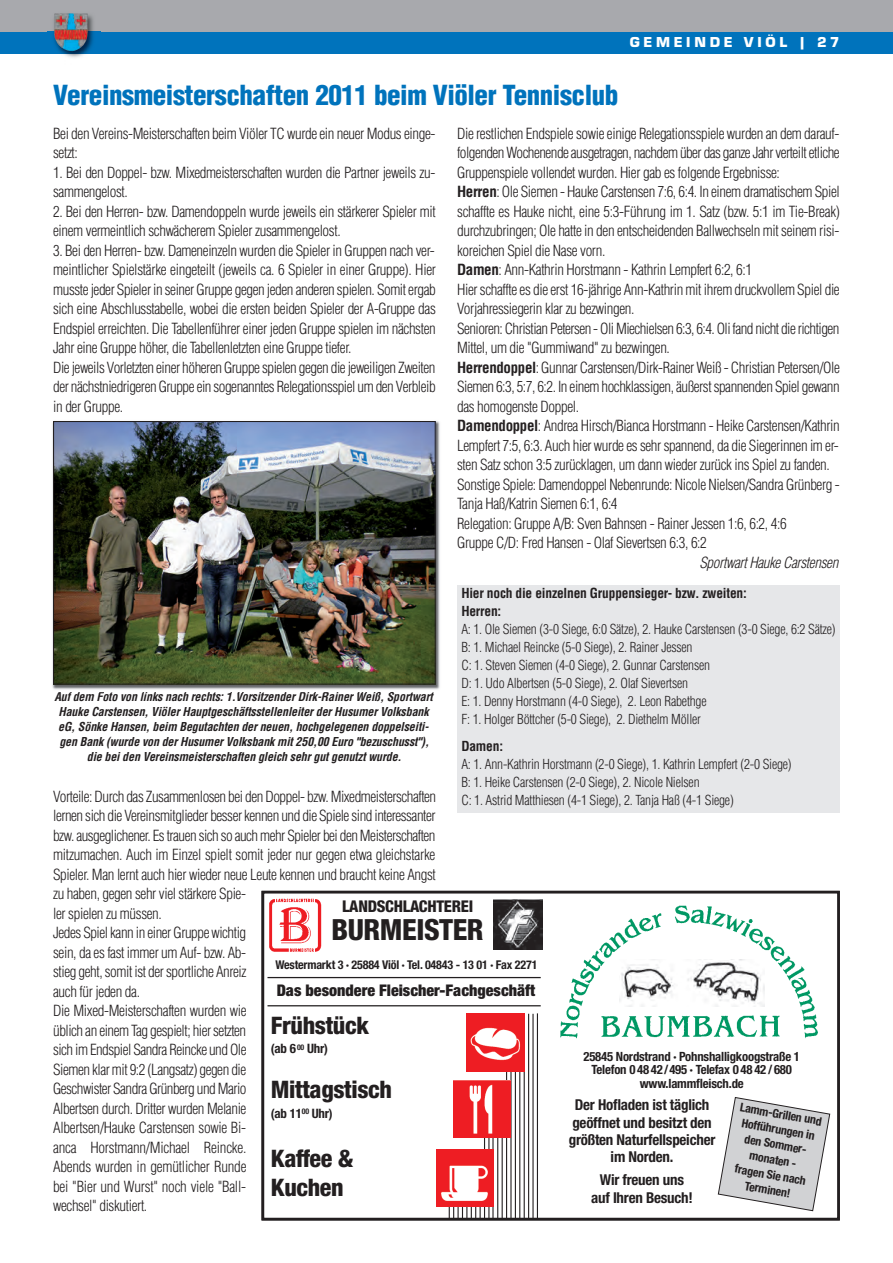
<style>
.page{position:relative;width:893px;height:1263px;background:#fff}
.page>*{position:absolute;margin:0;border:0;box-sizing:border-box;transform-origin:0 0}
.t1{font:800 condensed 29.25px "Helvetica Neue";letter-spacing:-.015em;color:#231f20}
.t2{font:900 condensed 27px "Helvetica";letter-spacing:-.015em;color:#0073bc}
.t3{font:800 condensed 24.15px/28.5px "Helvetica Neue";letter-spacing:-.015em;color:#231f20}
.t4{font:800 condensed 16.2px "Helvetica Neue";letter-spacing:-.015em;color:#231f20}
.t5{font:900 condensed 16.05px "Helvetica Neue";color:#231f20}
.t6{font:300 condensed 15px/19.5px "Helvetica";letter-spacing:-.025em;color:#231f20}
.t7{font:700 condensed 15px/17.2px "Helvetica Neue";letter-spacing:-.015em;color:#231f20;text-align:center}
.t8{font:italic 300 condensed 15px "Helvetica";letter-spacing:-.025em;color:#231f20}
.t9{font:15px "Eurostile T Blac";letter-spacing:.25em;color:#fff}
.t10{font:300 condensed 13.5px/18px "Helvetica";letter-spacing:-.015em;color:#231f20}
.t11{font:700 condensed 13.5px/18px "Helvetica";letter-spacing:-.015em;color:#231f20}
.t12{font:700 condensed 13.05px "Helvetica Neue";letter-spacing:-.015em;color:#231f20}
.t13{font:700 condensed 12.75px/13.5px "Helvetica Neue";letter-spacing:-.015em;color:#231f20;text-align:center}
.t14{font:italic 700 condensed 12px/15px "Helvetica";letter-spacing:-.01em;color:#231f20;text-align:center}
.t15{font:700 condensed 12px/15.3px "Helvetica Neue";letter-spacing:-.015em;color:#231f20;text-align:center}
.s1{font-weight:700}
</style>
<div class="page">
<div style="left:0;top:0;width:893px;height:43px;background:#a8a9ad"></div>
<div style="left:0;top:32px;width:893px;height:21px;background:#0073bc"></div>
<img style="left:48px;top:15px;width:52px;height:43px">
<img style="left:54px;top:13px;width:34px;height:38px">
<div style="left:261px;top:891px;width:579px;height:329px;border:3px solid #231f20"></div>
<img style="left:493px;top:899px;width:49px;height:50px">
<hr style="left:537px;top:1013px;width:1px;height:206px;background:#231f20">
<hr style="left:532px;top:1014px;width:2px;height:205px;background:#231f20">
<hr style="left:528px;top:1014px;width:1px;height:205px;background:#231f20">
<hr style="left:524px;top:1014px;width:1px;height:205px;background:#231f20">
<hr style="left:519px;top:1070px;width:1px;height:149px;background:#231f20">
<hr style="left:515px;top:1068px;width:1px;height:152px;background:#231f20">
<hr style="left:510px;top:1070px;width:2px;height:149px;background:#231f20">
<hr style="left:506px;top:1069px;width:1px;height:150px;background:#231f20">
<hr style="left:502px;top:1081px;width:1px;height:138px;background:#231f20">
<hr style="left:497px;top:1081px;width:1px;height:138px;background:#231f20">
<hr style="left:488px;top:1081px;width:1px;height:138px;background:#231f20">
<hr style="left:492px;top:1081px;width:2px;height:138px;background:#231f20">
<hr style="left:484px;top:1081px;width:1px;height:138px;background:#231f20">
<hr style="left:480px;top:1149px;width:1px;height:70px;background:#231f20">
<svg style="left:449px;top:1207px;width:27px;height:13px"></svg>
<hr style="left:267px;top:977px;width:274px;height:1px;background:#231f20">
<hr style="left:267px;top:1005px;width:274px;height:1px;background:#231f20">
<img style="left:453px;top:1081px;width:57px;height:57px">
<img style="left:467px;top:1014px;width:57px;height:57px">
<img style="left:436px;top:1149px;width:58px;height:58px">
<img style="left:560px;top:905px;width:258px;height:134px">
<img style="left:619px;top:959px;width:146px;height:47px">
<svg style="left:717px;top:1097px;width:114px;height:115px"></svg>
<img style="left:269px;top:899px;width:53px;height:53px">
<div style="left:457px;top:585px;width:383px;height:227px;background:#e6e7e9"></div>
<img style="left:52px;top:421px;width:388px;height:269px">
<img style="left:58px;top:692px;width:98px;height:1px">
<img style="left:55px;top:423px;width:379px;height:260px">
<div style="left:53px;top:421px;width:383px;height:264px;border:1px solid #231f20"></div>
<p class="t9" style="left:630px;top:33px;width:212px">GEMEINDE VIÖL | 27</p>
<h2 class="t2" style="left:53px;top:80px;width:567px">Vereinsmeisterschaften 2011 beim Viöler Tennisclub</h2>
<p class="t6" style="left:53px;top:124px;width:384px">Bei den Vereins-Meisterschaften beim Viöler TC wurde ein neuer Modus einge&shy;setzt:</p>
<p class="t6" style="left:53px;top:163px;width:384px">1. Bei den Doppel- bzw. Mixedmeisterschaften wurden die Partner jeweils zu&shy;sammengelost.</p>
<p class="t6" style="left:53px;top:202px;width:384px">2. Bei den Herren- bzw. Damendoppeln wurde jeweils ein stärkerer Spieler mit einem vermeintlich schwächerem Spieler zusammengelost.</p>
<p class="t6" style="left:53px;top:241px;width:384px">3. Bei den Herren- bzw. Dameneinzeln wurden die Spieler in Gruppen nach ver&shy;meintlicher Spielstärke eingeteilt (jeweils ca. 6 Spieler in einer Gruppe). Hier musste jeder Spieler in seiner Gruppe gegen jeden anderen spielen. Somit ergab sich eine Abschlusstabelle, wobei die ersten beiden Spieler der A-Gruppe das Endspiel erreichten. Die Tabellenführer einer jeden Gruppe spielen im nächsten Jahr eine Gruppe höher, die Tabellenletzten eine Gruppe tiefer.<br>Die jeweils Vorletzten einer höheren Gruppe spielen gegen die jeweiligen Zweiten der nächstniedrigeren Gruppe ein sogenanntes Relegationsspiel um den Verbleib in der Gruppe.</p>
<p class="t6" style="left:457px;top:124px;width:384px">Die restlichen Endspiele sowie einige Relegationsspiele wurden an dem darauf&shy;folgenden Wochenende ausgetragen, nachdem über das ganze Jahr verteilt etliche Gruppenspiele vollendet wurden. Hier gab es folgende Ergebnisse:<br><span class="s1">Herren</span>: Ole Siemen - Hauke Carstensen 7:6, 6:4. In einem dramatischem Spiel schaffte es Hauke nicht, eine 5:3-Führung im 1. Satz (bzw. 5:1 im Tie-Break) durchzubringen; Ole hatte in den entscheidenden Ballwechseln mit seinem risi&shy;koreichen Spiel die Nase vorn.<br><span class="s1">Damen</span>: Ann-Kathrin Horstmann - Kathrin Lempfert 6:2, 6:1<br>Hier schaffte es die erst 16-jährige Ann-Kathrin mit ihrem druckvollem Spiel die Vorjahressiegerin klar zu bezwingen.<br>Senioren: Christian Petersen - Oli Miechielsen 6:3, 6:4. Oli fand nicht die richtigen Mittel, um die "Gummiwand" zu bezwingen.<br><span class="s1">Herrendoppel</span>: Gunnar Carstensen/Dirk-Rainer Weiß - Christian Petersen/Ole Siemen 6:3, 5:7, 6:2. In einem hochklassigen, äußerst spannenden Spiel gewann das homogenste Doppel.<br><span class="s1">Damendoppel</span>: Andrea Hirsch/Bianca Horstmann - Heike Carstensen/Kathrin Lempfert 7:5, 6:3. Auch hier wurde es sehr spannend, da die Siegerinnen im er&shy;sten Satz schon 3:5 zurücklagen, um dann wieder zurück ins Spiel zu fanden.<br>Sonstige Spiele: Damendoppel Nebenrunde: Nicole Nielsen/Sandra Grünberg - Tanja Haß/Katrin Siemen 6:1, 6:4<br>Relegation: Gruppe A/B: Sven Bahnsen - Rainer Jessen 1:6, 6:2, 4:6<br>Gruppe C/D: Fred Hansen - Olaf Sievertsen 6:3, 6:2</p>
<p class="t8" style="left:699px;top:554px;width:140px">Sportwart Hauke Carstensen</p>
<p class="t11" style="left:461px;top:585px;width:287px">Hier noch die einzelnen Gruppensieger- bzw. zweiten:<br>Herren:</p>
<p class="t10" style="left:461px;top:621px;width:376px">A: 1. Ole Siemen (3-0 Siege, 6:0 Sätze), 2. Hauke Carstensen (3-0 Siege, 6:2 Sätze)<br>B: 1. Michael Reincke (5-0 Siege), 2. Rainer Jessen<br>C: 1. Steven Siemen (4-0 Siege), 2. Gunnar Carstensen<br>D: 1. Udo Albertsen (5-0 Siege), 2. Olaf Sievertsen<br>E: 1. Denny Horstmann (4-0 Siege), 2. Leon Rabethge<br>F: 1. Holger Böttcher (5-0 Siege), 2. Diethelm Möller</p>
<p class="t11" style="left:461px;top:738px;width:43px">Damen:</p>
<p class="t10" style="left:461px;top:756px;width:332px">A: 1. Ann-Kathrin Horstmann (2-0 Siege), 1. Kathrin Lempfert (2-0 Siege)<br>B: 1. Heike Carstensen (2-0 Siege), 2. Nicole Nielsen<br>C: 1. Astrid Matthiesen (4-1 Siege), 2. Tanja Haß (4-1 Siege)</p>
<p class="t14" style="left:54px;top:689px;width:380px">Auf dem Foto von links nach rechts: 1.Vorsitzender Dirk-Rainer Weiß, Sportwart Hauke Carstensen, Viöler Hauptgeschäftsstellenleiter der Husumer Volksbank eG, Sönke Hansen, beim Begutachten der neuen, hochgelegenen doppelseiti&shy;gen Bank (wurde von der Husumer Volksbank mit 250,00 Euro "bezuschusst"), die bei den Vereinsmeisterschaften gleich sehr gut genutzt wurde.</p>
<p class="t6" style="left:53px;top:787px;width:385px">Vorteile: Durch das Zusammenlosen bei den Doppel- bzw. Mixedmeisterschaften lernen sich die Vereinsmitglieder besser kennen und die Spiele sind interessanter bzw. ausgeglichener. Es trauen sich so auch mehr Spieler bei den Meisterschaften mitzumachen. Auch im Einzel spielt somit jeder nur gegen etwa gleichstarke Spieler. Man lernt auch hier wieder neue Leute kennen und braucht keine Angst zu haben, gegen sehr viel stärkere Spie-<br>ler spielen zu müssen.<br>Jedes Spiel kann in einer Gruppe wichtig<br>sein, da es fast immer um Auf- bzw. Ab-<br>stieg geht, somit ist der sportliche Anreiz<br>auch für jeden da.<br>Die Mixed-Meisterschaften wurden wie<br>üblich an einem Tag gespielt; hier setzten<br>sich im Endspiel Sandra Reincke und Ole<br>Siemen klar mit 9:2 (Langsatz) gegen die<br>Geschwister Sandra Grünberg und Mario<br>Albertsen durch. Dritter wurden Melanie<br>Albertsen/Hauke Carstensen sowie Bi-<br>anca Horstmann/Michael Reincke.<br>Abends wurden in gemütlicher Runde<br>bei "Bier und Wurst" noch viele "Ball-<br>wechsel" diskutiert.</p>
<p class="t4" style="left:342px;top:900px;width:133px">LANDSCHLACHTEREI</p>
<h1 class="t1" style="left:332px;top:919px;width:154px">BURMEISTER</h1>
<p class="t15" style="left:275px;top:958px;width:263px">Westermarkt 3 · 25884 Viöl · Tel. 04843 - 13 01 · Fax 2271</p>
<p class="t5" style="left:277px;top:984px;width:260px">Das besondere Fleischer-Fachgeschäft</p>
<h3 class="t3" style="left:271px;top:1013px;width:100px">Frühstück</h3>
<p class="t12" style="left:271px;top:1044px;width:59px">(ab 6 <sup>00</sup> Uhr)</p>
<h3 class="t3" style="left:271px;top:1078px;width:123px">Mittagstisch</h3>
<p class="t12" style="left:271px;top:1109px;width:63px">(ab 11<sup>00</sup> Uhr)</p>
<h3 class="t3" style="left:271px;top:1147px;width:84px">Kaffee &amp;<br>Kuchen</h3>
<p class="t13" style="left:583px;top:1050px;width:218px">25845 Nordstrand · Pohnshalligkoogstraße 1<br>Telefon 0 48 42/495 · Telefax 0 48 42 / 680 www.lammfleisch.de</p>
<p class="t7" style="left:569px;top:1097px;width:148px">Der Hofladen ist täglich geöffnet und besitzt den größten Naturfellspeicher im Norden.</p>
<p class="t7" style="left:591px;top:1172px;width:103px">Wir freuen uns auf Ihren Besuch!</p>
<p class="t15" style="left:741px;top:1100px;width:84px;rotate:10deg">Lamm-Grillen und<br>Hofführungen in den Sommer - monaten -<br>fragen Sie nach<br>Terminen!</p>
</div>
